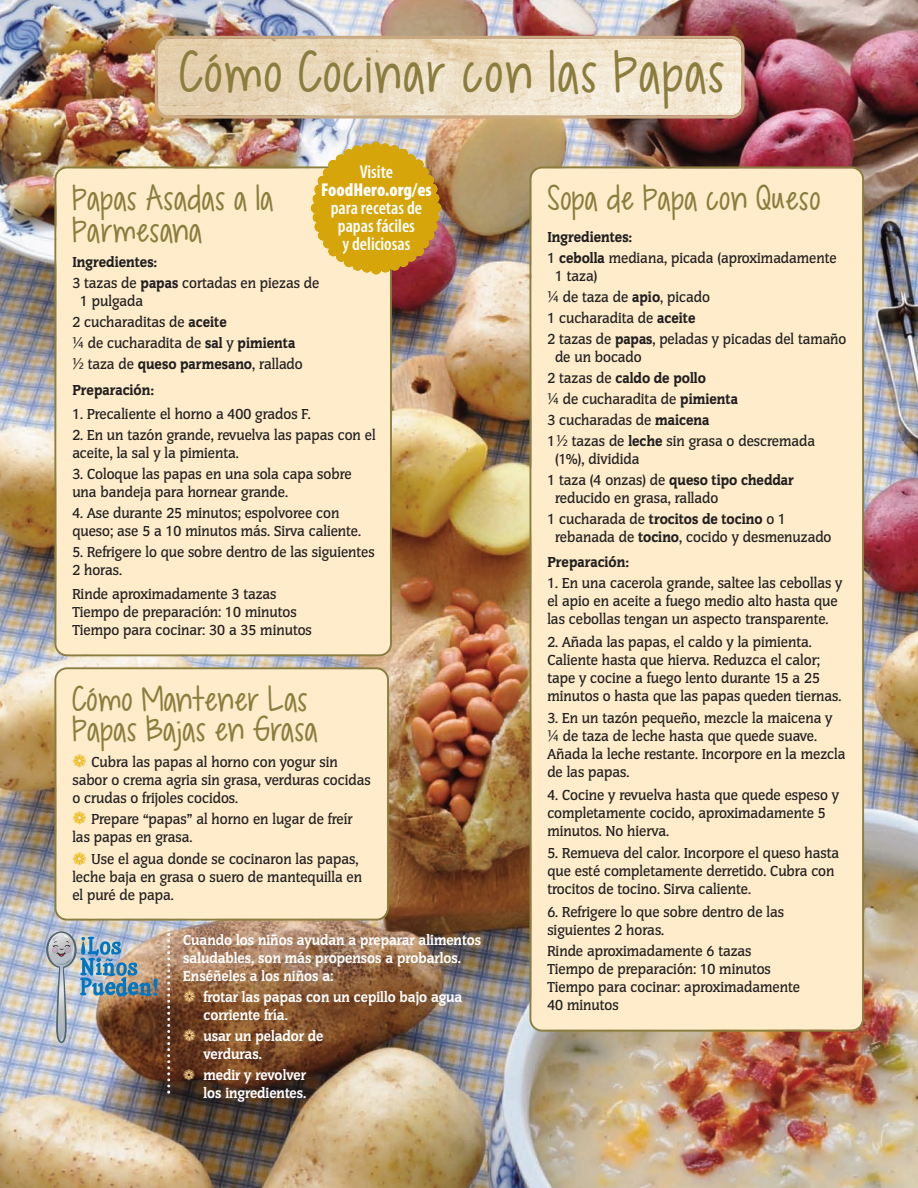
<style>
.page{position:relative;width:918px;height:1188px;background:#fff}
.page>*{position:absolute;margin:0;border:0;box-sizing:border-box;transform-origin:0 0}
.t1{font:42px "KG Dropsof Jupiter";letter-spacing:.04em;color:#8b7d3d}
.t2{font:25.5px/30px "KG Dropsof Jupiter";letter-spacing:.015em;color:#8b7d3d}
.t3{font:600 condensed 18.75px/18px "Myriad Pro";color:#fff;text-align:center}
.t4{font:900 condensed 18.75px "Myriad Pro";color:#fff}
.t5{font:500 15px/18px "Congress EF";color:#231f20;scale:.96 1}
.t6{font:800 15px/18px "Congress EF";color:#fff;scale:.96 1}
.t7{font:900 15px "Congress LT Std";color:#231f20;scale:.96 1}
.s1{font-family:"Congress LT Std";font-weight:900}
.s2{font-family:"Lucida Grande";font-weight:400}
.s3{color:#eab610}
.s4{color:#fed88f}
.s5{font-family:"Congress EF";font-weight:500}
</style>
<div class="page">
<img style="left:0;top:0;width:918px;height:1188px">
<svg style="left:155px;top:36px;width:590px;height:83px;background:#e8d7bb"></svg>
<div style="left:530px;top:166px;width:334px;height:866px;background:#feecca"></div>
<div style="left:54px;top:667px;width:335px;height:254px;background:#feecca"></div>
<div style="left:54px;top:166px;width:338px;height:490px;background:#feecca"></div>
<svg style="left:167px;top:933px;width:3px;height:161px"></svg>
<svg style="left:311px;top:142px;width:130px;height:132px;background:#d4a72f"></svg>
<svg style="left:46px;top:931px;width:31px;height:37px"></svg>
<img style="left:48px;top:933px;width:110px;height:110px">
<h1 class="t1" style="left:180px;top:39px;width:546px">Cómo Cocinar con las Papas</h1>
<p class="t3" style="left:360px;top:165px;width:35px">Visite</p>
<p class="t4" style="left:321px;top:184px;width:112px">FoodHero.org/es</p>
<p class="t3" style="left:331px;top:201px;width:93px">para recetas de papas fáciles<br>y deliciosas</p>
<h2 class="t2" style="left:72px;top:183px;width:203px;line-height:31.5px">Papas Asadas a la<br>Parmesana</h2>
<p class="t7" style="left:72px;top:253px;width:90px">Ingredientes:</p>
<p class="t5" style="left:80px;top:275px;width:251px;text-indent:-8px">3 tazas de <span class="s1">papas</span> cortadas en piezas de<br>1 pulgada</p>
<p class="t5" style="left:72px;top:313px;width:242px;line-height:21px">2 cucharaditas de <span class="s1">aceite<br></span><span class="s2">¼</span> de cucharadita de <span class="s1">sal</span> y <span class="s1">pimienta </span><span class="s2">½</span> taza de <span class="s1">queso parmesano</span>, rallado</p>
<p class="t7" style="left:72px;top:381px;width:87px">Preparación:</p>
<p class="t5" style="left:72px;top:406px;width:250px">1. Precaliente el horno a 400 grados F.</p>
<p class="t5" style="left:72px;top:427px;width:317px">2. En un tazón grande, revuelva las papas con el aceite, la sal y la pimienta.</p>
<p class="t5" style="left:72px;top:466px;width:293px">3. Coloque las papas en una sola capa sobre una bandeja para hornear grande.</p>
<p class="t5" style="left:72px;top:505px;width:302px">4. Ase durante 25 minutos; espolvoree con queso; ase 5 a 10 minutos más. Sirva caliente.</p>
<p class="t5" style="left:72px;top:544px;width:316px">5. Refrigere lo que sobre dentro de las siguientes<br>2 horas.</p>
<p class="t5" style="left:72px;top:586px;width:251px">Rinde aproximadamente 3 tazas<br>Tiempo de preparación: 10 minutos<br>Tiempo para cocinar: 30 a 35 minutos</p>
<h2 class="t2" style="left:72px;top:685px;width:247px">Cómo Mantener Las<br>Papas Bajas en Grasa</h2>
<p class="t5" style="left:72px;top:754px;width:312px"><span class="s3">❁</span> Cubra las papas al horno con yogur sin sabor o crema agria sin grasa, verduras cocidas o crudas o frijoles cocidos.</p>
<p class="t5" style="left:72px;top:811px;width:293px"><span class="s3">❁</span> Prepare “papas” al horno en lugar de freír las papas en grasa.</p>
<p class="t5" style="left:72px;top:851px;width:303px"><span class="s3">❁</span> Use el agua donde se cocinaron las papas, leche baja en grasa o suero de mantequilla en el puré de papa.</p>
<p class="t6" style="left:183px;top:932px;width:312px">Cuando los niños ayudan a preparar alimentos saludables, son más propensos a probarlos.<br>Enséñeles a los niños a:</p>
<p class="t6" style="left:203px;top:989px;width:271px;text-indent:-20px"><span class="s4">❁</span> frotar las papas con un cepillo bajo agua corriente fría.</p>
<p class="t6" style="left:203px;top:1028px;width:127px;text-indent:-20px"><span class="s4">❁</span> usar un pelador de verduras.</p>
<p class="t6" style="left:183px;top:1067px;width:130px;text-align:right"><span class="s4">❁</span> medir y revolver los ingredientes.</p>
<h2 class="t2" style="left:547px;top:184px;width:275px">Sopa de Papa con Queso</h2>
<p class="t7" style="left:547px;top:228px;width:90px">Ingredientes:</p>
<p class="t5" style="left:555px;top:250px;width:295px;text-indent:-8px">1 <span class="s1">cebolla</span> mediana, picada (aproximadamente<br>1 taza)</p>
<p class="t5" style="left:547px;top:287px;width:313px;line-height:21px"><span class="s2">¼</span> de taza de <span class="s1">apio</span>, picado<br>1 cucharadita de <span class="s1">aceite<br></span>2 tazas de <span class="s1">papas</span>, peladas y picadas del tamaño</p>
<p class="t5" style="left:555px;top:349px;width:92px">de un bocado</p>
<p class="t7" style="left:547px;top:369px;width:167px"><span class="s5">2 tazas de</span> caldo de pollo</p>
<p class="t5" style="left:547px;top:389px;width:280px;line-height:21px"><span class="s2">¼</span> de cucharadita de <span class="s1">pimienta<br></span>3 cucharadas de <span class="s1">maicena<br></span>1<span class="s2">½</span> tazas de <span class="s1">leche</span> sin grasa o descremada</p>
<p class="t5" style="left:555px;top:451px;width:89px">(1%), dividida</p>
<p class="t7" style="left:547px;top:471px;width:258px"><span class="s5">1 taza (4 onzas) de</span> queso tipo cheddar</p>
<p class="t5" style="left:555px;top:490px;width:172px">reducido en grasa, rallado</p>
<p class="t7" style="left:547px;top:510px;width:250px"><span class="s5">1 cucharada de</span> trocitos de tocino <span class="s5">o 1</span></p>
<p class="t5" style="left:555px;top:529px;width:289px">rebanada de <span class="s1">tocino</span>, cocido y desmenuzado</p>
<p class="t7" style="left:547px;top:553px;width:87px">Preparación:</p>
<p class="t5" style="left:547px;top:575px;width:309px">1. En una cacerola grande, saltee las cebollas y el apio en aceite a fuego medio alto hasta que las cebollas tengan un aspecto transparente.</p>
<p class="t5" style="left:547px;top:634px;width:308px">2. Añada las papas, el caldo y la pimienta.<br>Caliente hasta que hierva. Reduzca el calor; tape y cocine a fuego lento durante 15 a 25 minutos o hasta que las papas queden tiernas.</p>
<p class="t5" style="left:547px;top:710px;width:312px">3. En un tazón pequeño, mezcle la maicena y <span class="s2">¼</span> de taza de leche hasta que quede suave.<br>Añada la leche restante. Incorpore en la mezcla de las papas.</p>
<p class="t5" style="left:547px;top:787px;width:305px">4. Cocine y revuelva hasta que quede espeso y completamente cocido, aproximadamente 5 minutos. No hierva.</p>
<p class="t5" style="left:547px;top:845px;width:306px">5. Remueva del calor. Incorpore el queso hasta que esté completamente derretido. Cubra con trocitos de tocino. Sirva caliente.</p>
<p class="t5" style="left:547px;top:904px;width:248px">6. Refrigere lo que sobre dentro de las siguientes 2 horas.</p>
<p class="t5" style="left:547px;top:943px;width:265px">Rinde aproximadamente 6 tazas<br>Tiempo de preparación: 10 minutos<br>Tiempo para cocinar: aproximadamente<br>40 minutos</p>
</div>
